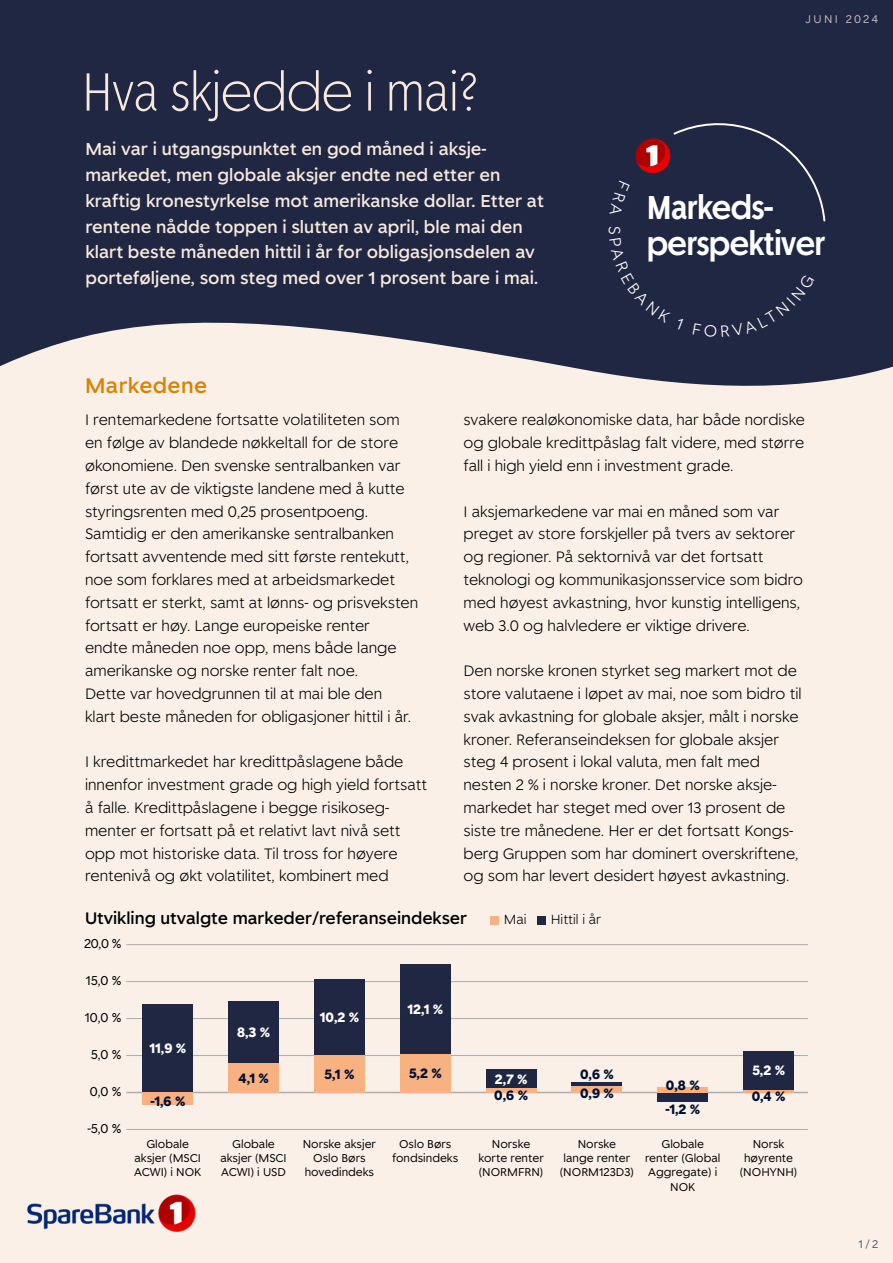
<style>
.page{position:relative;width:893px;height:1263px;background:#faf0e7}
.page>*{position:absolute;margin:0;border:0;box-sizing:border-box;transform-origin:0 0}
.t1{font:300 53.25px "Spare Bank 1 Title";color:#f8e9dd}
.t2{font:500 32.85px/36.2px "Spare Bank 1 Title";letter-spacing:-.02em;color:#fff}
.t3{font:500 21px "Spare Bank 1";letter-spacing:.02em;color:#dc8000}
.t4{font:500 17.1px/26px "Spare Bank 1";color:#f8e9dd}
.t5{font:500 16.5px "Spare Bank 1";color:#000}
.t6{font:300 15px/22.8px "Spare Bank 1";color:#000}
.t7{font:700 13.5px "Spare Bank 1";color:#001032}
.t8{font:700 13.5px "Spare Bank 1";color:#fff}
.t9{font:300 13.2px "Spare Bank 1";color:#000}
.t10{font:12.75px "Spare Bank 1";color:#000}
.t11{font:11.25px/14.2px "Spare Bank 1";color:#000;text-align:center}
.t12{font:11.1px "Spare Bank 1";letter-spacing:.21em;color:#f8e9dd}
.t13{font:11.1px "Spare Bank 1";color:#202743}
</style>
<div class="page">
<svg style="left:0;top:0;width:893px;height:386px;background:#353a53"></svg>
<img style="left:27px;top:1194px;width:169px;height:38px">
<div style="left:538px;top:916px;width:8px;height:8px;background:#202743"></div>
<div style="left:491px;top:916px;width:8px;height:8px;background:#f8b181"></div>
<hr style="left:126px;top:944px;width:682px;height:1px;background:#adadad">
<hr style="left:126px;top:981px;width:682px;height:1px;background:#adadad">
<hr style="left:126px;top:1018px;width:682px;height:1px;background:#adadad">
<hr style="left:126px;top:1055px;width:682px;height:1px;background:#adadad">
<hr style="left:126px;top:1092px;width:682px;height:1px;background:#adadad">
<hr style="left:126px;top:1129px;width:682px;height:1px;background:#adadad">
<div style="left:400px;top:964px;width:50px;height:90px;background:#202743"></div>
<div style="left:400px;top:1054px;width:50px;height:38px;background:#f8b181"></div>
<div style="left:314px;top:979px;width:51px;height:76px;background:#202743"></div>
<div style="left:314px;top:1055px;width:51px;height:37px;background:#f8b181"></div>
<div style="left:228px;top:1001px;width:51px;height:62px;background:#202743"></div>
<div style="left:228px;top:1063px;width:51px;height:29px;background:#f8b181"></div>
<div style="left:486px;top:1069px;width:50px;height:19px;background:#202743"></div>
<div style="left:486px;top:1088px;width:50px;height:5px;background:#f8b181"></div>
<div style="left:142px;top:1004px;width:51px;height:88px;background:#202743"></div>
<div style="left:142px;top:1092px;width:51px;height:13px;background:#f8b181"></div>
<hr style="left:572px;top:1082px;width:50px;height:4px;background:#202743">
<div style="left:572px;top:1086px;width:50px;height:6px;background:#f8b181"></div>
<div style="left:657px;top:1093px;width:51px;height:9px;background:#202743"></div>
<div style="left:657px;top:1087px;width:51px;height:5px;background:#f8b181"></div>
<div style="left:743px;top:1051px;width:51px;height:39px;background:#202743"></div>
<hr style="left:743px;top:1089px;width:51px;height:3px;background:#f8b181">
<div style="left:609px;top:111px;width:216px;height:227px;background:#202743"></div>
<p class="t1" style="left:82px;top:57px;width:397px">Hva skjedde i mai?</p>
<p class="t4" style="left:85px;top:135px;width:460px">Mai var i utgangspunktet en god måned i aksje&shy;markedet, men globale aksjer endte ned etter en kraftig kronestyrkelse mot amerikanske dollar. Etter at rentene nådde toppen i slutten av april, ble mai den klart beste måneden hittil i år for obligasjonsdelen av porteføljene, som steg med over 1 prosent bare i mai.</p>
<p class="t3" style="left:85px;top:372px;width:123px">Markedene</p>
<p class="t12" style="left:805px;top:12px;width:74px">JUNI 2024</p>
<p class="t2" style="left:647px;top:188px;width:180px">Markeds&shy;perspektiver</p>
<p class="t6" style="left:463px;top:408px;width:343px;text-align:justify">svakere realøkonomiske data, har både nordiske og globale kredittpåslag falt videre, med større fall i high yield enn i investment grade.</p>
<p class="t6" style="left:463px;top:499px;width:341px">I aksjemarkedene var mai en måned som var preget av store forskjeller på tvers av sektorer og regioner. På sektornivå var det fortsatt teknologi og kommunikasjonsservice som bidro med høyest avkastning, hvor kunstig intelligens, web 3.0 og halvledere er viktige drivere.</p>
<p class="t6" style="left:463px;top:659px;width:340px">Den norske kronen styrket seg markert mot de store valutaene i løpet av mai, noe som bidro til svak avkastning for globale aksjer, målt i norske kroner. Referanseindeksen for globale aksjer steg 4 prosent i lokal valuta, men falt med nesten 2 % i norske kroner. Det norske aksje&shy;markedet har steget med over 13 prosent de siste tre månedene. Her er det fortsatt Kongs&shy;berg Gruppen som har dominert overskriftene, og som har levert desidert høyest avkastning.</p>
<p class="t5" style="left:85px;top:908px;width:383px">Utvikling utvalgte markeder/referanseindekser</p>
<p class="t9" style="left:504px;top:911px;width:24px">Mai</p>
<p class="t9" style="left:551px;top:911px;width:52px">Hittil i år</p>
<p class="t10" style="left:84px;top:935px;width:39px">20,0 %</p>
<p class="t10" style="left:86px;top:972px;width:37px">15,0 %</p>
<p class="t10" style="left:85px;top:1009px;width:38px">10,0 %</p>
<p class="t10" style="left:91px;top:1046px;width:32px">5,0 %</p>
<p class="t10" style="left:90px;top:1083px;width:33px">0,0 %</p>
<p class="t10" style="left:87px;top:1120px;width:35px">-5,0 %</p>
<p class="t11" style="left:392px;top:1136px;width:68px">Oslo Børs fondsindeks</p>
<p class="t6" style="left:85px;top:408px;width:335px">I rentemarkedene fortsatte volatiliteten som en følge av blandede nøkkeltall for de store økonomiene. Den svenske sentralbanken var først ute av de viktigste landene med å kutte styringsrenten med 0,25 prosentpoeng.<br>Samtidig er den amerikanske sentralbanken fortsatt avventende med sitt første rentekutt, noe som forklares med at arbeidsmarkedet fortsatt er sterkt, samt at lønns- og prisveksten fortsatt er høy. Lange europeiske renter<br>endte måneden noe opp, mens både lange amerikanske og norske renter falt noe.<br>Dette var hovedgrunnen til at mai ble den<br>klart beste måneden for obligasjoner hittil i år.</p>
<p class="t6" style="left:85px;top:750px;width:344px">I kredittmarkedet har kredittpåslagene både innenfor investment grade og high yield fortsatt å falle. Kredittpåslagene i begge risikoseg&shy;menter er fortsatt på et relativt lavt nivå sett opp mot historiske data. Til tross for høyere rentenivå og økt volatilitet, kombinert med</p>
<p class="t8" style="left:407px;top:1000px;width:37px">12,1 %</p>
<p class="t8" style="left:320px;top:1009px;width:41px">10,2 %</p>
<p class="t8" style="left:237px;top:1023px;width:35px">8,3 %</p>
<p class="t7" style="left:238px;top:1069px;width:32px">4,1 %</p>
<p class="t8" style="left:149px;top:1040px;width:38px">11,9 %</p>
<p class="t8" style="left:752px;top:1062px;width:34px">5,2 %</p>
<p class="t7" style="left:752px;top:1087px;width:35px">0,4 %</p>
<p class="t7" style="left:409px;top:1064px;width:34px">5,2 %</p>
<p class="t7" style="left:580px;top:1065px;width:35px">0,6 %</p>
<p class="t7" style="left:325px;top:1065px;width:31px">5,1 %</p>
<p class="t8" style="left:495px;top:1070px;width:34px">2,7 %</p>
<p class="t7" style="left:494px;top:1086px;width:35px">0,6 %</p>
<p class="t7" style="left:666px;top:1076px;width:35px">0,8 %</p>
<p class="t7" style="left:580px;top:1085px;width:35px">0,9 %</p>
<p class="t7" style="left:150px;top:1092px;width:36px">-1,6 %</p>
<p class="t7" style="left:665px;top:1100px;width:36px">-1,2 %</p>
<p class="t11" style="left:303px;top:1136px;width:75px">Norske aksjer<br>Oslo Børs hovedindeks</p>
<p class="t11" style="left:134px;top:1136px;width:69px">Globale aksjer (MSCI<br>ACWI) i NOK</p>
<p class="t11" style="left:220px;top:1136px;width:68px">Globale aksjer (MSCI<br>ACWI) i USD</p>
<p class="t11" style="left:478px;top:1136px;width:67px">Norske korte renter (NORMFRN)</p>
<p class="t11" style="left:560px;top:1136px;width:75px">Norske<br>lange renter (NORM123D3)</p>
<p class="t11" style="left:645px;top:1136px;width:77px">Globale renter (Global<br>Aggregate) i<br>NOK</p>
<p class="t11" style="left:740px;top:1136px;width:59px">Norsk høyrente (NOHYNH)</p>
<p class="t13" style="left:859px;top:1237px;width:21px">1/2</p>
</div>
